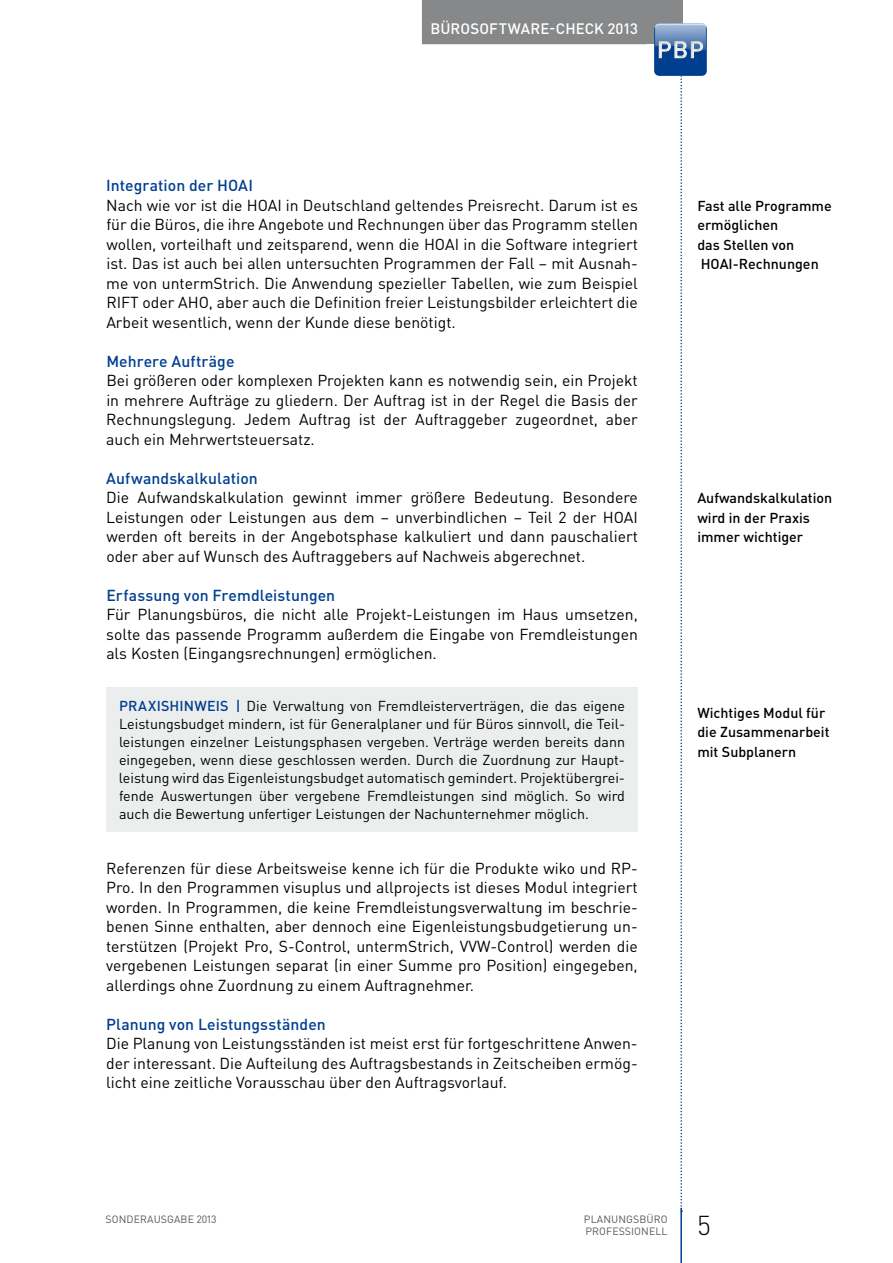
<style>
.page{position:relative;width:893px;height:1263px;background:#fff}
.page>*{position:absolute;margin:0;border:0;box-sizing:border-box;transform-origin:0 0}
.t1{font:300 27px "DIN Pro";color:#000}
.t2{font:15.75px/19.5px "DIN Pro";color:#000;text-align:justify}
.t3{font:500 15.75px "DIN Pro";letter-spacing:.005em;color:#003e90}
.t4{font:500 15px "DIN Pro";letter-spacing:.01em;color:#fff}
.t5{font:14.25px/18px "DIN Pro";color:#000;text-align:justify}
.t6{font:500 14.25px/19.5px "DIN Pro";color:#000}
.t7{font:10.5px "DIN Pro";color:#58585a}
.s1{font-weight:500;color:#003e90}
</style>
<div class="page">
<div style="left:638px;top:0;width:44px;height:44px;background:#87888a"></div>
<hr style="left:680px;top:1208px;width:2px;height:55px;background:#003e90">
<div style="left:422px;top:0;width:224px;height:44px;background:#87888a"></div>
<img style="left:654px;top:23px;width:53px;height:53px">
<svg style="left:658px;top:0;width:45px;height:1212px"></svg>
<div style="left:656px;top:39px;width:48px;height:20px;background:#000;opacity:.3"></div>
<div style="left:106px;top:687px;width:532px;height:145px;background:#eceded"></div>
<p class="t4" style="left:430px;top:18px;width:209px">Bürosoftware-Check 2013</p>
<p class="t3" style="left:106px;top:175px;width:122px">Integration der HOA</p>
<p class="t3" style="left:248px;top:175px;width:6px">I</p>
<p class="t2" style="left:106px;top:195px;width:533px">Nach wie vor ist die HOAI in Deutschland geltendes Preisrecht. Darum ist es für die Büros, die ihre Angebote und Rechnungen über das Programm stellen wollen, vorteilhaft und zeitsparend, wenn die HOAI in die Software integriert ist. Das ist auch bei allen untersuchten Programmen der Fall – mit Ausnah&shy;me von untermStrich. Die Anwendung spezieller Tabellen, wie zum Beispiel RIFT oder AHO, aber auch die Definition freier Leistungsbilder erleichtert die Arbeit wesentlich, wenn der Kunde diese benötigt.</p>
<p class="t3" style="left:106px;top:350px;width:130px">Mehrere Aufträge</p>
<p class="t2" style="left:106px;top:370px;width:533px">Bei größeren oder komplexen Projekten kann es notwendig sein, ein Projekt in mehrere Aufträge zu gliedern. Der Auftrag ist in der Regel die Basis der Rechnungslegung. Jedem Auftrag ist der Auftraggeber zugeordnet, aber auch ein Mehrwertsteuersatz.</p>
<p class="t3" style="left:106px;top:467px;width:153px">Aufwandskalkulation</p>
<p class="t2" style="left:106px;top:487px;width:533px">Die Aufwandskalkulation gewinnt immer größere Bedeutung. Besondere Leistungen oder Leistungen aus dem – unverbindlichen – Teil 2 der HOAI werden oft bereits in der Angebotsphase kalkuliert und dann pauschaliert oder aber auf Wunsch des Auftraggebers auf Nachweis abgerechnet.</p>
<p class="t3" style="left:106px;top:584px;width:230px">Erfassung von Fremdleistungen</p>
<p class="t2" style="left:106px;top:604px;width:533px">Für Planungsbüros, die nicht alle Projekt-Leistungen im Haus umsetzen, solte das passende Programm außerdem die Eingabe von Fremdleistungen als Kosten (Eingangsrechnungen) ermöglichen.</p>
<p class="t5" style="left:119px;top:696px;width:508px"><span class="s1">Praxishinweis |</span> Die Verwaltung von Fremdleisterverträgen, die das eigene Leistungsbudget mindern, ist für Generalplaner und für Büros sinnvoll, die Teil&shy;leistungen einzelner Leistungsphasen vergeben. Verträge werden bereits dann eingegeben, wenn diese geschlossen werden. Durch die Zuordnung zur Haupt&shy;leistung wird das Eigenleistungsbudget automatisch gemindert. Projektübergrei&shy;fende Auswertungen über vergebene Fremdleistungen sind möglich. So wird auch die Bewertung unfertiger Leistungen der Nachunternehmer möglich.</p>
<p class="t2" style="left:106px;top:858px;width:533px">Referenzen für diese Arbeitsweise kenne ich für die Produkte wiko und RP-Pro. In den Programmen visuplus und allprojects ist dieses Modul integriert worden. In Programmen, die keine Fremdleistungsverwaltung im beschrie&shy;benen Sinne enthalten, aber dennoch eine Eigenleistungsbudgetierung un&shy;terstützen (Projekt Pro, S-Control, untermStrich, VVW-Control) werden die vergebenen Leistungen separat (in einer Summe pro Position) eingegeben, allerdings ohne Zuordnung zu einem Auftragnehmer.</p>
<p class="t3" style="left:106px;top:1013px;width:221px">Planung von Leistungsständen</p>
<p class="t2" style="left:106px;top:1033px;width:533px">Die Planung von Leistungsständen ist meist erst für fortgeschrittene Anwen&shy;der interessant. Die Aufteilung des Auftragsbestands in Zeitscheiben ermög&shy;licht eine zeitliche Vorausschau über den Auftragsvorlauf.</p>
<p class="t6" style="left:697px;top:195px;width:136px">Fast alle Programme ermöglichen<br>das Stellen von<br>HOA</p>
<p class="t6" style="left:729px;top:254px;width:92px">I-Rechnungen</p>
<p class="t6" style="left:697px;top:488px;width:136px">Aufwandskalkulation wird in der Praxis immer wichtiger</p>
<p class="t6" style="left:697px;top:702px;width:134px">Wichtiges Modul für die Zusammenarbeit mit Subplanern</p>
<p class="t7" style="left:106px;top:1212px;width:8px">sond</p>
<p class="t7" style="left:134px;top:1212px;width:14px">eraus</p>
<p class="t7" style="left:167px;top:1212px;width:51px">gab e 2013</p>
<p class="t7" style="left:584px;top:1212px;width:15px">Planun</p>
<p class="t7" style="left:626px;top:1212px;width:15px">gsbüro</p>
<p class="t7" style="left:586px;top:1224px;width:8px">prof</p>
<p class="t7" style="left:612px;top:1224px;width:14px">ession</p>
<p class="t7" style="left:649px;top:1224px;width:13px">ell</p>
<h1 class="t1" style="left:697px;top:1207px;width:15px">5</h1>
</div>
